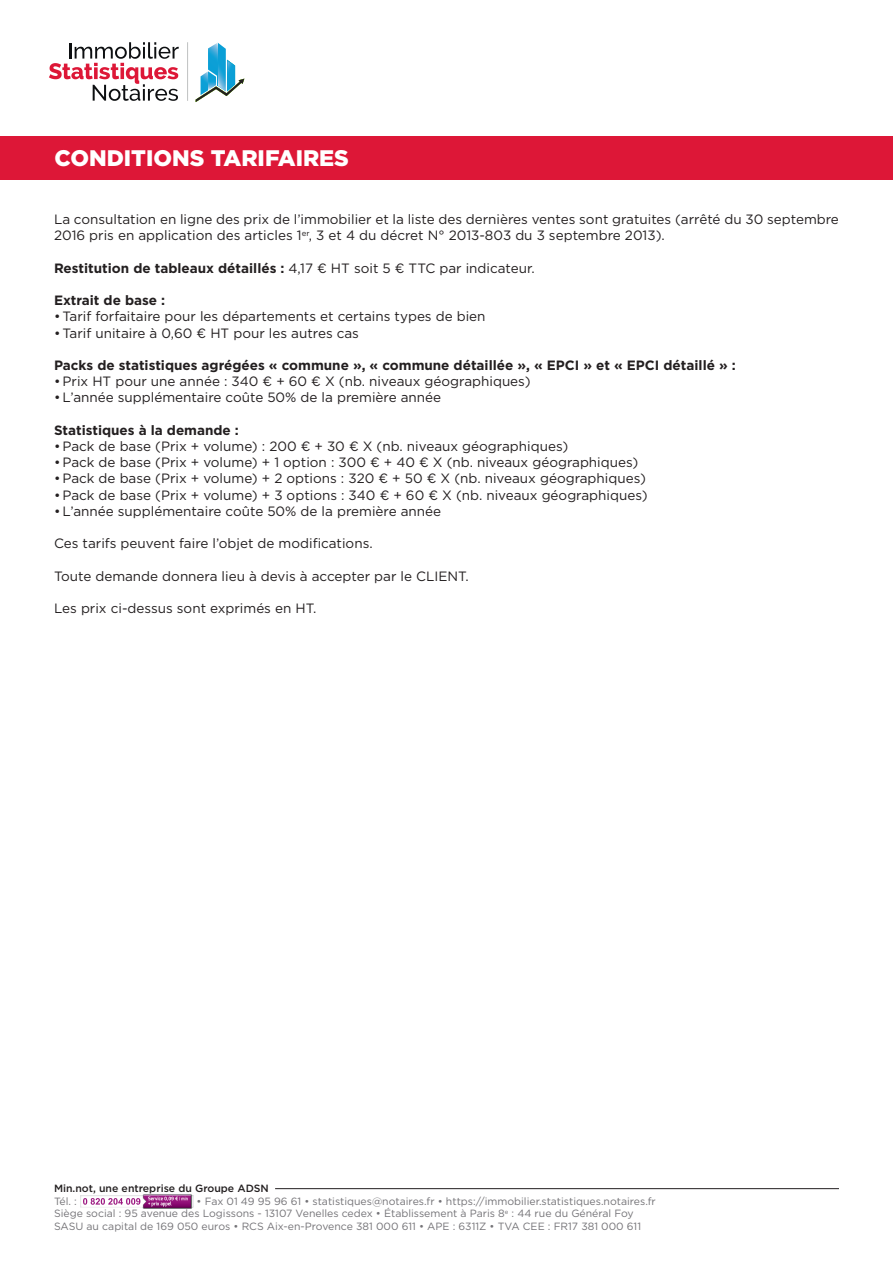
<style>
.page{position:relative;width:893px;height:1263px;background:#fff}
.page>*{position:absolute;margin:0;border:0;box-sizing:border-box;transform-origin:0 0}
.t1{font:900 22.5px "Gotham";color:#fff}
.t2{font:13.5px/16.2px "Gotham";color:#231f20}
.t3{font:700 13.5px "Gotham";color:#231f20}
.t4{font:10.5px/12.6px "Gotham";color:#747377}
.t5{font:500 10.5px "Gotham";color:#231f20}
.s1{font-weight:400}
</style>
<div class="page">
<hr style="left:275px;top:1188px;width:564px;height:1px;background:#231f20">
<svg style="left:49px;top:42px;width:130px;height:59px"></svg>
<hr style="left:187px;top:42px;width:1px;height:59px;background:#bfc1c1">
<img style="left:219px;top:43px;width:7px;height:17px">
<img style="left:208px;top:43px;width:10px;height:17px">
<img style="left:218px;top:43px;width:1px;height:43px">
<svg style="left:196px;top:60px;width:48px;height:42px"></svg>
<img style="left:80px;top:1195px;width:114px;height:12px">
<img style="left:143px;top:1194px;width:49px;height:15px">
<img style="left:191px;top:1195px;width:1px;height:12px">
<svg style="left:83px;top:1195px;width:108px;height:13px"></svg>
<div style="left:0;top:136px;width:893px;height:43px;background:#dd1737"></div>
<h1 class="t1" style="left:54px;top:142px;width:296px">CONDITIONS TARIFAIRES</h1>
<p class="t2" style="left:54px;top:211px;width:786px">La consultation en ligne des prix de l’immobilier et la liste des dernières ventes sont gratuites (arrêté du 30 septembre<br>2016 pris en application des articles 1<sup>er</sup>, 3 et 4 du décret N° 2013-803 du 3 septembre 2013).</p>
<p class="t3" style="left:54px;top:259px;width:482px">Restitution de tableaux détaillés : <span class="s1">4,17 € HT soit 5 € TTC par indicateur.</span></p>
<p class="t3" style="left:54px;top:291px;width:113px">Extrait de base :</p>
<p class="t2" style="left:54px;top:308px;width:433px">•Tarif forfaitaire pour les départements et certains types de bien</p>
<p class="t2" style="left:54px;top:324px;width:307px">•Tarif unitaire à 0,60 € HT pour les autres cas</p>
<p class="t3" style="left:54px;top:356px;width:683px">Packs de statistiques agrégées « commune », « commune détaillée », « EPCI » et « EPCI détaillé » :</p>
<p class="t2" style="left:54px;top:373px;width:478px">•Prix HT pour une année : 340 € + 60 € X (nb. niveaux géographiques)</p>
<p class="t2" style="left:54px;top:389px;width:389px">•L’année supplémentaire coûte 50% de la première année</p>
<p class="t3" style="left:54px;top:421px;width:186px">Statistiques à la demande :</p>
<p class="t2" style="left:54px;top:438px;width:516px">•Pack de base (Prix + volume) : 200 € + 30 € X (nb. niveaux géographiques)</p>
<p class="t2" style="left:54px;top:454px;width:586px">•Pack de base (Prix + volume) + 1 option : 300 € + 40 € X (nb. niveaux géographiques)</p>
<p class="t2" style="left:54px;top:470px;width:593px">•Pack de base (Prix + volume) + 2 options : 320 € + 50 € X (nb. niveaux géographiques)</p>
<p class="t2" style="left:54px;top:486px;width:595px">•Pack de base (Prix + volume) + 3 options : 340 € + 60 € X (nb. niveaux géographiques)</p>
<p class="t2" style="left:54px;top:503px;width:389px">•L’année supplémentaire coûte 50% de la première année</p>
<p class="t2" style="left:54px;top:535px;width:320px">Ces tarifs peuvent faire l’objet de modifications.</p>
<p class="t2" style="left:54px;top:567px;width:416px">Toute demande donnera lieu à devis à accepter par le CLIENT.</p>
<p class="t2" style="left:54px;top:600px;width:264px">Les prix ci-dessus sont exprimés en HT.</p>
<p class="t5" style="left:54px;top:1181px;width:216px">Min.not, une entreprise du Groupe ADSN</p>
<p class="t4" style="left:54px;top:1194px;width:24px">Tél. :</p>
<p class="t4" style="left:54px;top:1194px;width:603px;text-indent:143px">• Fax 01 49 95 96 61 • statistiques@notaires.fr • https://immobilier.statistiques.notaires.fr<br>Siège social : 95 avenue des Logissons - 13107 Venelles cedex • Établissement à Paris 8<sup>e</sup> : 44 rue du Général Foy<br>SASU au capital de 169 050 euros • RCS Aix-en-Provence 381 000 611 • APE : 6311Z • TVA CEE : FR17 381 000 611</p>
</div>
